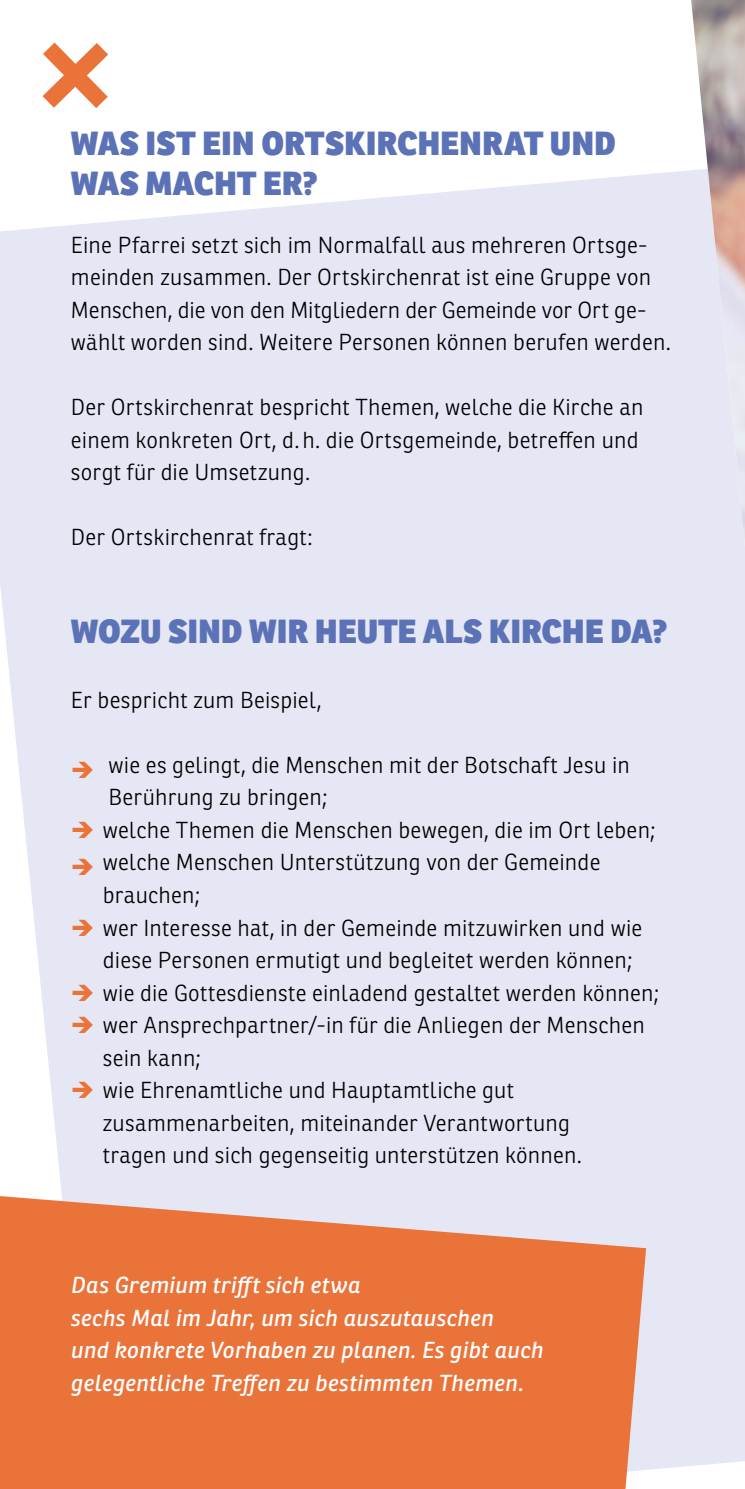
<style>
.page{position:relative;width:745px;height:1489px;background:#fff}
.page>*{position:absolute;margin:0;border:0;box-sizing:border-box;transform-origin:0 0}
.INH_H1{font:800 32.5px/40px "Ronnia";color:#5c72b6}
.INH_P{font:300 22.5px/32.5px "Ronnia";letter-spacing:.01em;color:#000}
.INH_P-2{font:italic 22.5px/32.5px "Ronnia";letter-spacing:.01em;color:#fff}
.s1{color:#ea7339}
</style>
<div class="page">
<div style="left:0;top:170px;width:744px;height:1300px;background:#e5e7f5"></div>
<img style="left:690px;top:0;width:54px;height:545px">
<svg style="left:0;top:1195px;width:645px;height:293px;background:#e97f4c"></svg>
<svg style="left:42px;top:42px;width:66px;height:66px"></svg>
<p class="INH_H1" style="left:71px;top:123px;width:546px">WAS IST EIN ORTSKIRCHENRAT UND<br>WAS MACHT ER?</p>
<p class="INH_P" style="left:71px;top:228px;width:601px">Eine Pfarrei setzt sich im Normalfall aus mehreren Ortsge&shy;meinden zusammen. Der Ortskirchenrat ist eine Gruppe von Menschen, die von den Mitgliedern der Gemeinde vor Ort ge&shy;wählt worden sind. Weitere Personen können berufen werden.</p>
<p class="INH_P" style="left:71px;top:391px;width:574px">Der Ortskirchenrat bespricht Themen, welche die Kirche an einem konkreten Ort, d.h. die Ortsgemeinde, betreffen und sorgt für die Umsetzung.</p>
<p class="INH_P" style="left:71px;top:521px;width:243px">Der Ortskirchenrat fragt:</p>
<p class="INH_H1" style="left:71px;top:610px;width:598px">WOZU SIND WIR HEUTE ALS KIRCHE DA?</p>
<p class="INH_P" style="left:71px;top:683px;width:252px">Er bespricht zum Beispiel,</p>
<p class="INH_P" style="left:108px;top:748px;width:522px;text-indent:-38px"><span class="s1">➔</span> wie es gelingt, die Menschen mit der Botschaft Jesu in<br>Berührung zu bringen;</p>
<p class="INH_P" style="left:71px;top:813px;width:585px"><span class="s1">➔</span> welche Themen die Menschen bewegen, die im Ort leben;</p>
<p class="INH_P" style="left:103px;top:846px;width:499px;text-indent:-32px"><span class="s1">➔</span> welche Menschen Unterstützung von der Gemeinde brauchen;</p>
<p class="INH_P" style="left:103px;top:911px;width:540px;text-indent:-32px"><span class="s1">➔</span> wer Interesse hat, in der Gemeinde mitzuwirken und wie diese Personen ermutigt und begleitet werden können;</p>
<p class="INH_P" style="left:71px;top:976px;width:589px"><span class="s1">➔</span> wie die Gottesdienste einladend gestaltet werden können;</p>
<p class="INH_P" style="left:103px;top:1008px;width:543px;text-indent:-32px"><span class="s1">➔</span> wer Ansprechpartner/-in für die Anliegen der Menschen sein kann;</p>
<p class="INH_P" style="left:103px;top:1073px;width:480px;text-indent:-32px"><span class="s1">➔</span> wie Ehrenamtliche und Hauptamtliche gut zusammenarbeiten, miteinander Verantwortung tragen und sich gegenseitig unterstützen können.</p>
<p class="INH_P-2" style="left:71px;top:1268px;width:474px">Das Gremium trifft sich etwa<br>sechs Mal im Jahr, um sich auszutauschen<br>und konkrete Vorhaben zu planen. Es gibt auch gelegentliche Treffen zu bestimmten Themen.</p>
</div>
